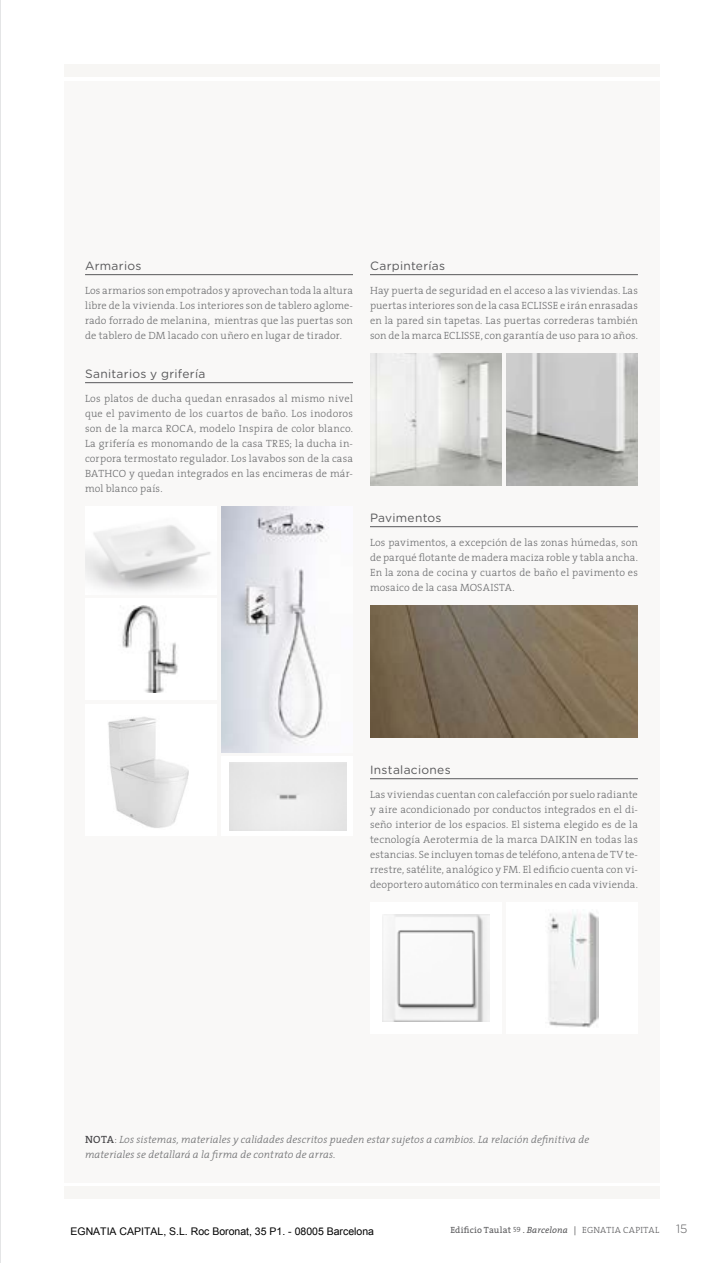
<style>
.page{position:relative;width:723px;height:1263px;background:#fff}
.page>*{position:absolute;margin:0;border:0;box-sizing:border-box;transform-origin:0 0}
.t1{font:12px "Gotham Rounded";letter-spacing:.025em;color:#58585a}
.t2{font:300 12px "Gotham Rounded";color:#58585a}
.t3{font:300 10.5px/15px "The Serif";letter-spacing:.015em;color:#6b6c6e;text-align:justify}
.t4{font:italic 300 10.5px/15px "The Serif";letter-spacing:.01em;color:#6b6c6e}
.t5{font:10.5px "Arial";color:#000}
.t6{font:9px "The Serif";letter-spacing:.02em;color:#58585a}
.s1{font-weight:400;font-style:normal;color:#3e3d40}
.s2{font-style:normal}
.s3{font-style:italic}
.s4{font-family:"The Serif Light Caps"}
</style>
<div class="page">
<div style="left:64px;top:81px;width:595px;height:1101px;background:#f9f8f7"></div>
<div style="left:64px;top:64px;width:595px;height:13px;background:#f7f6f4"></div>
<div style="left:64px;top:1186px;width:595px;height:13px;background:#f7f6f4"></div>
<hr style="left:85px;top:274px;width:268px;height:1px;background:#58585a">
<hr style="left:85px;top:382px;width:268px;height:1px;background:#58585a">
<div style="left:85px;top:598px;width:132px;height:101px;background:#fff"></div>
<img style="left:122px;top:606px;width:56px;height:86px">
<div style="left:85px;top:704px;width:132px;height:132px;background:#fff"></div>
<img style="left:108px;top:717px;width:81px;height:111px">
<img style="left:221px;top:506px;width:104px;height:246px">
<svg style="left:221px;top:757px;width:132px;height:79px;fill:#eaeaea"></svg>
<hr style="left:370px;top:274px;width:268px;height:1px;background:#58585a">
<hr style="left:370px;top:526px;width:268px;height:1px;background:#58585a">
<hr style="left:370px;top:778px;width:268px;height:1px;background:#58585a">
<img style="left:370px;top:353px;width:132px;height:132px">
<img style="left:506px;top:353px;width:132px;height:132px">
<img style="left:370px;top:605px;width:268px;height:132px">
<div style="left:370px;top:902px;width:132px;height:132px;background:#fff"></div>
<img style="left:382px;top:915px;width:107px;height:107px">
<div style="left:506px;top:902px;width:132px;height:132px;background:#fff"></div>
<img style="left:548px;top:912px;width:51px;height:115px">
<hr style="left:0;top:0;width:1px;height:1263px;background:#d9dadb">
<p class="t1" style="left:85px;top:258px;width:58px">Armarios</p>
<p class="t3" style="left:85px;top:282px;width:269px">Los armarios son empotrados y aprovechan toda la altura libre de la vivienda. Los interiores son de tablero aglome&shy;rado forrado de melanina, mientras que las puertas son de tablero de DM lacado con uñero en lugar de tirador.</p>
<p class="t1" style="left:85px;top:366px;width:122px">Sanitarios y grifería</p>
<p class="t3" style="left:85px;top:390px;width:269px">Los platos de ducha quedan enrasados al mismo nivel que el pavimento de los cuartos de baño. Los inodoros son de la marca ROCA, modelo Inspira de color blanco.<br>La grifería es monomando de la casa TRES; la ducha in&shy;corpora termostato regulador. Los lavabos son de la casa BATHCO y quedan integrados en las encimeras de már&shy;mol blanco país.</p>
<p class="t1" style="left:370px;top:258px;width:77px">Carpinterías</p>
<p class="t3" style="left:370px;top:282px;width:269px">Hay puerta de seguridad en el acceso a las viviendas. Las puertas interiores son de la casa ECLISSE e irán enrasadas en la pared sin tapetas. Las puertas correderas también son de la marca ECLISSE, con garantía de uso para 10 años.</p>
<p class="t1" style="left:370px;top:510px;width:73px">Pavimentos</p>
<p class="t3" style="left:370px;top:534px;width:269px">Los pavimentos, a excepción de las zonas húmedas, son de parqué flotante de madera maciza roble y tabla ancha.<br>En la zona de cocina y cuartos de baño el pavimento es mosaico de la casa MOSAISTA.</p>
<p class="t1" style="left:370px;top:762px;width:82px">Instalaciones</p>
<p class="t3" style="left:370px;top:786px;width:269px">Las viviendas cuentan con calefacción por suelo radiante y aire acondicionado por conductos integrados en el di&shy;seño interior de los espacios. El sistema elegido es de la tecnología Aerotermia de la marca DAIKIN en todas las estancias. Se incluyen tomas de teléfono, antena de TV te&shy;rrestre, satélite, analógico y FM. El edificio cuenta con vi&shy;deoportero automático con terminales en cada vivienda.</p>
<p class="t4" style="left:85px;top:1132px;width:506px"><span class="s1">NOTA</span><span class="s2">:</span> Los sistemas, materiales y calidades descritos pueden estar sujetos a cambios. La relación definitiva de materiales se detallará a la firma de contrato de arras.</p>
<p class="t5" style="left:71px;top:1224px;width:305px">EGNATIA CAPITAL, S.L. Roc Boronat, 35 P1. - 08005 Barcelona</p>
<p class="t6" style="left:450px;top:1223px;width:210px">Edificio Taulat <sup>59</sup> . <span class="s3">Barcelona</span> | <span class="s4">EGNATIA CAPITAL</span></p>
<p class="t2" style="left:676px;top:1221px;width:13px">15</p>
</div>
